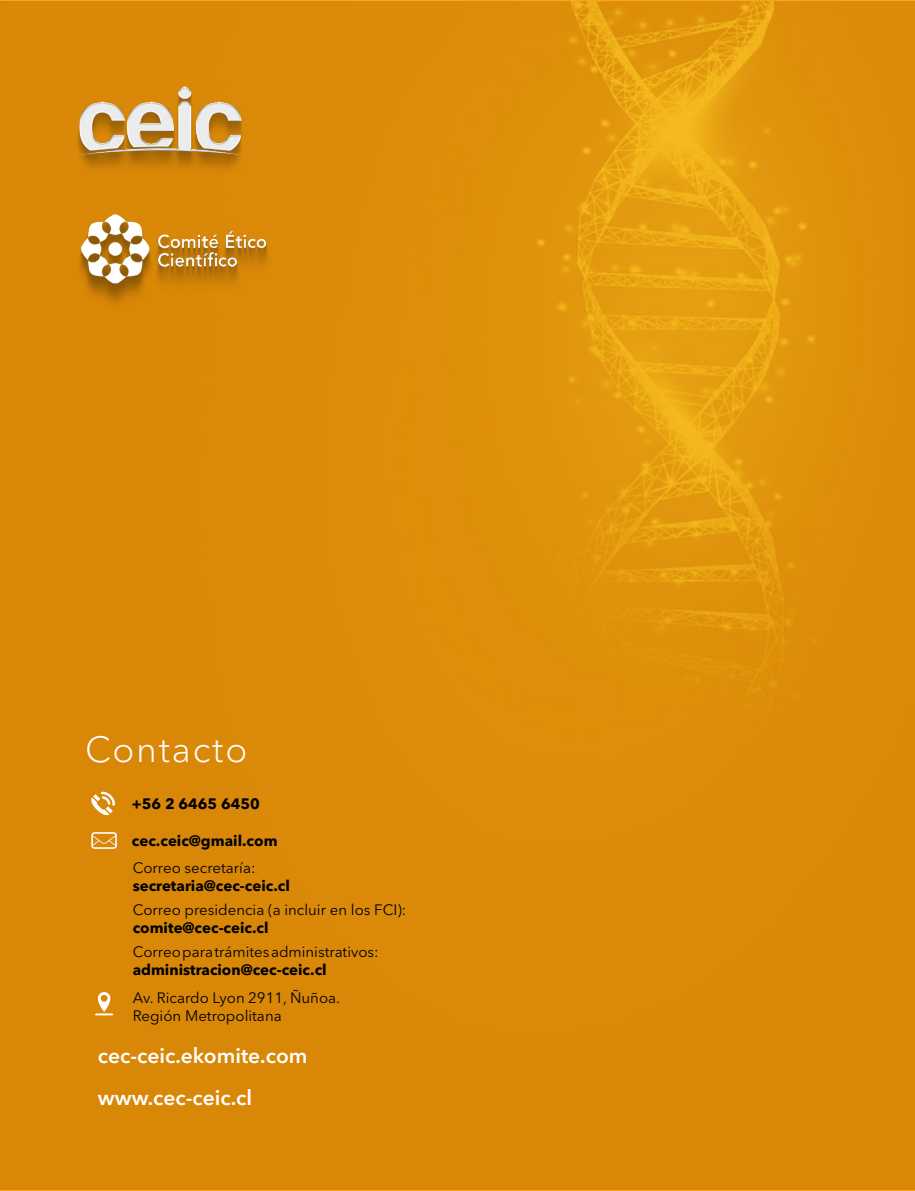
<style>
.page{position:relative;width:915px;height:1191px;background:#fff}
.page>*{position:absolute;margin:0;border:0;box-sizing:border-box;transform-origin:0 0}
.t1{font:300 36px "Avenir Next LT Pro";letter-spacing:.05em;color:#fff}
.t2{font:600 21px "Avenir Next LT Pro";color:#fff}
.t3{font:15px/18px "Avenir Next LT Pro";color:#000}
.t4{font:700 15px "Avenir Next LT Pro";color:#000}
</style>
<div class="page">
<img style="left:0;top:1px;width:914px;height:1188px">
<img style="left:76px;top:215px;width:195px;height:95px">
<img style="left:76px;top:85px;width:168px;height:91px">
<svg style="left:91px;top:791px;width:24px;height:24px"></svg>
<svg style="left:91px;top:832px;width:26px;height:17px"></svg>
<svg style="left:95px;top:992px;width:18px;height:23px"></svg>
<h1 class="t1" style="left:85px;top:728px;width:164px">Contacto</h1>
<p class="t4" style="left:132px;top:794px;width:129px">+56 2 6465 6450</p>
<p class="t4" style="left:132px;top:831px;width:147px">cec.ceic@gmail.com</p>
<p class="t3" style="left:133px;top:858px;width:124px">Correo secretaría:</p>
<p class="t4" style="left:133px;top:876px;width:159px">secretaria@cec-ceic.cl</p>
<p class="t3" style="left:133px;top:901px;width:275px">Correo presidencia (a incluir en los FCI):</p>
<p class="t4" style="left:133px;top:918px;width:137px">comite@cec-ceic.cl</p>
<p class="t3" style="left:133px;top:942px;width:247px">Correo para trámites administrativos:</p>
<p class="t4" style="left:133px;top:960px;width:195px">administracion@cec-ceic.cl</p>
<p class="t3" style="left:133px;top:989px;width:209px">Av. Ricardo Lyon 2911, Ñuñoa.<br>Región Metropolitana</p>
<h2 class="t2" style="left:98px;top:1042px;width:211px">cec-ceic.ekomite.com</h2>
<h2 class="t2" style="left:98px;top:1084px;width:156px">www.cec-ceic.cl</h2>
</div>
